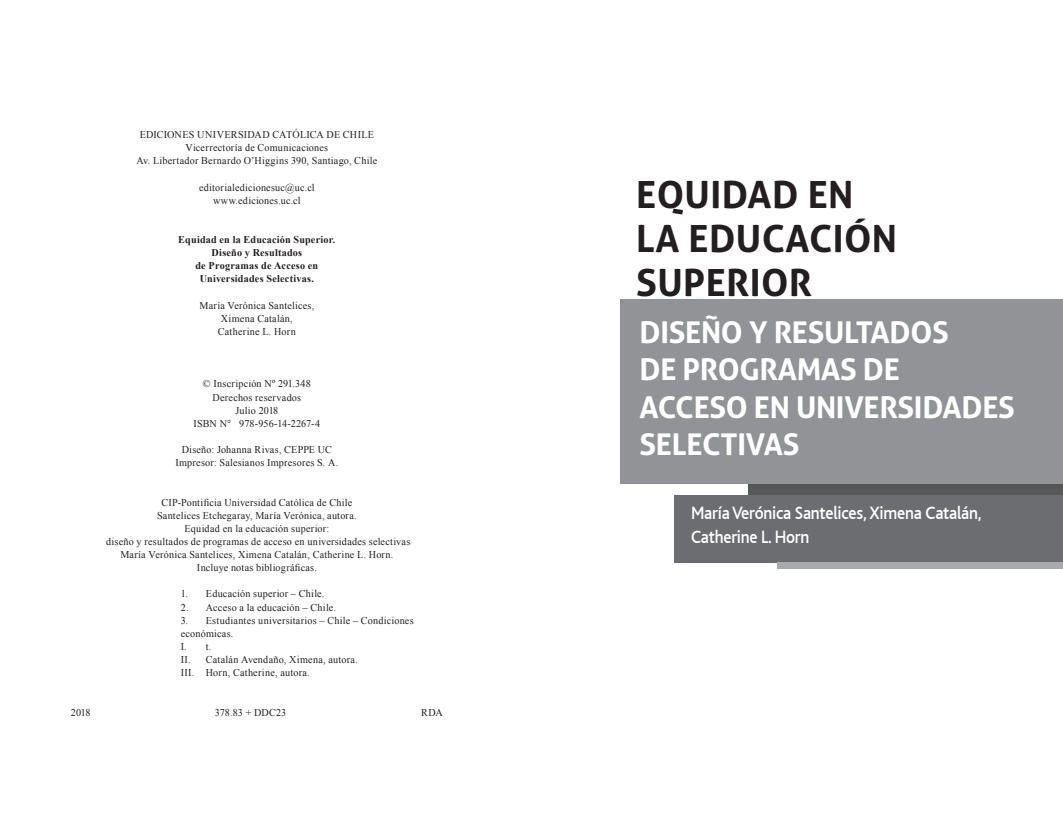
<style>
.page{position:relative;width:1063px;height:815px;background:#fff}
.page>*{position:absolute;margin:0;border:0;box-sizing:border-box;transform-origin:0 0}
.t1{font:700 37.5px/43.8px "Aller";letter-spacing:.01em;color:#231f20}
.t2{font:700 30px/37.5px "Aller";letter-spacing:-.01em;color:#fff}
.t3{font:500 18.75px/23.8px "Bliss";letter-spacing:-.015em;color:#fff;scale:.9 1}
.TEXTO_CENTRAL{font:10.38px/13.1px "Times New Roman";letter-spacing:.02em;color:#231f20}
.TEXTO_CENTRAL-2{font:700 10.38px "Times New Roman";letter-spacing:.02em;color:#231f20}
</style>
<div class="page">
<div style="left:749px;top:484px;width:314px;height:11px;background:#57585a"></div>
<div style="left:675px;top:495px;width:388px;height:67px;background:#6c6d70"></div>
<div style="left:777px;top:563px;width:286px;height:6px;background:#a8a9ad"></div>
<div style="left:621px;top:299px;width:442px;height:185px;background:#919396"></div>
<p class="TEXTO_CENTRAL" style="left:140px;top:128px;width:236px">EDICIONES UNIVERSIDAD CATÓLICA DE CHILE</p>
<p class="TEXTO_CENTRAL" style="left:186px;top:141px;width:144px">Vicerrectoría de Comunicaciones</p>
<p class="TEXTO_CENTRAL" style="left:136px;top:154px;width:242px">Av. Libertador Bernardo O’Higgins 390, Santiago, Chile</p>
<p class="TEXTO_CENTRAL" style="left:199px;top:180px;width:117px">editorialedicionesuc@uc.cl</p>
<p class="TEXTO_CENTRAL" style="left:213px;top:193px;width:89px">www.ediciones.uc.cl</p>
<p class="TEXTO_CENTRAL-2" style="left:178px;top:232px;width:159px">Equidad en la Educación Superior.</p>
<p class="TEXTO_CENTRAL-2" style="left:212px;top:245px;width:92px">Diseño y Resultados</p>
<p class="TEXTO_CENTRAL-2" style="left:195px;top:258px;width:124px">de Programas de Acceso en</p>
<p class="TEXTO_CENTRAL-2" style="left:200px;top:271px;width:116px">Universidades Selectivas.</p>
<p class="TEXTO_CENTRAL" style="left:199px;top:298px;width:116px">María Verónica Santelices,</p>
<p class="TEXTO_CENTRAL" style="left:221px;top:311px;width:73px">Ximena Catalán,</p>
<p class="TEXTO_CENTRAL" style="left:218px;top:325px;width:80px">Catherine L. Horn</p>
<p class="TEXTO_CENTRAL" style="left:203px;top:377px;width:109px">© Inscripción Nº 291.348</p>
<p class="TEXTO_CENTRAL" style="left:213px;top:390px;width:90px">Derechos reservados</p>
<p class="TEXTO_CENTRAL" style="left:235px;top:403px;width:45px">Julio 2018</p>
<p class="TEXTO_CENTRAL" style="left:194px;top:416px;width:128px">ISBN N° 978-956-14-2267-4</p>
<p class="TEXTO_CENTRAL" style="left:182px;top:443px;width:152px">Diseño: Johanna Rivas, CEPPE UC</p>
<p class="TEXTO_CENTRAL" style="left:175px;top:456px;width:164px">Impresor: Salesianos Impresores S. A.</p>
<p class="TEXTO_CENTRAL" style="left:161px;top:495px;width:193px">CIP-Pontificia Universidad Católica de Chile</p>
<p class="TEXTO_CENTRAL" style="left:157px;top:508px;width:201px">Santelices Etchegaray, María Verónica, autora.</p>
<p class="TEXTO_CENTRAL" style="left:184px;top:521px;width:146px">Equidad en la educación superior:</p>
<p class="TEXTO_CENTRAL" style="left:106px;top:535px;width:306px">diseño y resultados de programas de acceso en universidades selectivas</p>
<p class="TEXTO_CENTRAL" style="left:120px;top:548px;width:275px">María Verónica Santelices, Ximena Catalán, Catherine L. Horn.</p>
<p class="TEXTO_CENTRAL" style="left:197px;top:561px;width:122px">Incluye notas bibliográficas.</p>
<p class="TEXTO_CENTRAL" style="left:181px;top:587px;width:145px">1. Educación superior – Chile.</p>
<p class="TEXTO_CENTRAL" style="left:181px;top:600px;width:157px">2. Acceso a la educación – Chile.</p>
<p class="TEXTO_CENTRAL" style="left:181px;top:613px;width:234px">3. Estudiantes universitarios – Chile – Condiciones económicas.</p>
<p class="TEXTO_CENTRAL" style="left:181px;top:640px;width:32px">I. t.</p>
<p class="TEXTO_CENTRAL" style="left:181px;top:653px;width:179px">II. Catalán Avendaño, Ximena, autora.</p>
<p class="TEXTO_CENTRAL" style="left:181px;top:666px;width:131px">III. Horn, Catherine, autora.</p>
<p class="TEXTO_CENTRAL" style="left:71px;top:705px;width:21px">2018</p>
<p class="TEXTO_CENTRAL" style="left:215px;top:705px;width:73px">378.83 + DDC23</p>
<p class="TEXTO_CENTRAL" style="left:421px;top:705px;width:23px">RDA</p>
<p class="t1" style="left:636px;top:173px;width:262px">EQUIDAD EN<br>LA EDUCACIÓN<br>SUPERIOR</p>
<p class="t2" style="left:640px;top:313px;width:311px">DISEÑO Y RESULTADOS</p>
<p class="t2" style="left:640px;top:350px;width:262px">DE PROGRAMAS DE</p>
<p class="t2" style="left:640px;top:388px;width:377px">ACCESO EN UNIVERSIDADES<br>SELECTIVAS</p>
<p class="t3" style="left:691px;top:502px;width:324px">María Verónica Santelices, Ximena Catalán,<br>Catherine L. Horn</p>
</div>
